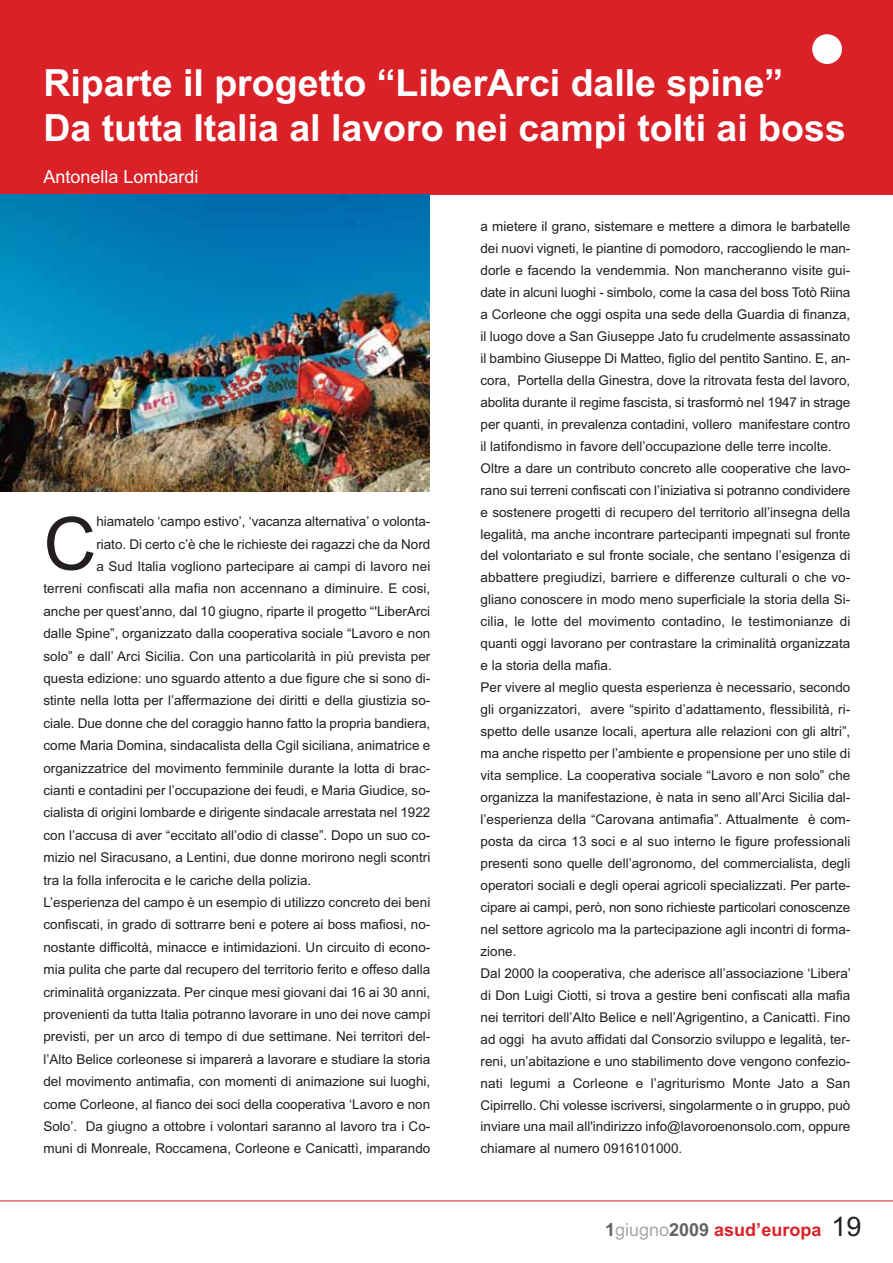
<style>
.page{position:relative;width:893px;height:1263px;background:#fff}
.page>*{position:absolute;margin:0;border:0;box-sizing:border-box;transform-origin:0 0}
.t1{font:73.2px "Arial";color:#231f20}
.t2{font:700 37.5px/45px "Arial";color:#fff}
.t3{font:700 18px "Arial";color:#da2128}
.t4{font:18px "Arial";color:#fff}
.t5{font:13.5px/21.9px "Arial";color:#231f20}
.s1{color:#656262}
.s2{font-weight:400;color:#a9a7a6}
.s3{font-weight:400;font-size:27px;color:#231f20}
</style>
<div class="page">
<div style="left:0;top:0;width:892px;height:194px;background:#da2128"></div>
<div style="left:812px;top:34px;width:30px;height:30px;background:#fff;border-radius:50%"></div>
<img style="left:0;top:194px;width:429px;height:298px">
<hr style="left:0;top:1201px;width:892px;height:1px;background:#da2128">
<h2 class="t2" style="left:43px;top:64px;width:803px">Riparte il progetto “LiberArci dalle spine”<br>Da tutta Italia al lavoro nei campi tolti ai boss</h2>
<h3 class="t4" style="left:43px;top:171px;width:156px">Antonella Lombardi</h3>
<h1 class="t1" style="left:43px;top:517px;width:54px">C</h1>
<p class="t5" style="left:96px;top:512px;width:335px">hiamatelo ‘campo estivo’, ‘vacanza alternativa’ o volonta-</p>
<p class="t5" style="left:96px;top:534px;width:335px">riato. Di certo c’è che le richieste dei ragazzi che da Nord</p>
<p class="t5" style="left:96px;top:557px;width:335px">a Sud Italia vogliono partecipare ai campi di lavoro nei</p>
<p class="t5" style="left:43px;top:579px;width:388px">terreni confiscati alla mafia non accennano a diminuire. E cosi,</p>
<p class="t5" style="left:43px;top:601px;width:388px">anche per quest’anno, dal 10 giugno, riparte il progetto “'LiberArci</p>
<p class="t5" style="left:43px;top:624px;width:388px">dalle Spine”, organizzato dalla cooperativa sociale “Lavoro e non</p>
<p class="t5" style="left:43px;top:646px;width:388px">solo” e dall’ Arci Sicilia. Con una particolarità in più prevista per</p>
<p class="t5" style="left:43px;top:669px;width:388px">questa edizione: uno sguardo attento a due figure che si sono di-</p>
<p class="t5" style="left:43px;top:691px;width:388px">stinte nella lotta per l’affermazione dei diritti e della giustizia so-</p>
<p class="t5" style="left:43px;top:713px;width:388px">ciale. Due donne che del coraggio hanno fatto la propria bandiera,</p>
<p class="t5" style="left:43px;top:736px;width:388px">come Maria Domina, sindacalista della Cgil siciliana, animatrice e</p>
<p class="t5" style="left:43px;top:758px;width:388px">organizzatrice del movimento femminile durante la lotta di brac-</p>
<p class="t5" style="left:43px;top:781px;width:388px">cianti e contadini per l’occupazione dei feudi, e Maria Giudice, so-</p>
<p class="t5" style="left:43px;top:803px;width:388px">cialista di origini lombarde e dirigente sindacale arrestata nel 1922</p>
<p class="t5" style="left:43px;top:825px;width:388px">con l’accusa di aver “eccitato all’odio di classe”. Dopo un suo co-</p>
<p class="t5" style="left:43px;top:848px;width:388px">mizio nel Siracusano, a Lentini, due donne morirono negli scontri</p>
<p class="t5" style="left:43px;top:870px;width:269px">tra la folla inferocita e le cariche della polizia.</p>
<p class="t5" style="left:43px;top:893px;width:388px">L’esperienza del campo è un esempio di utilizzo concreto dei beni</p>
<p class="t5" style="left:43px;top:915px;width:388px">confiscati, in grado di sottrarre beni e potere ai boss mafiosi, no-</p>
<p class="t5" style="left:43px;top:937px;width:388px">nostante difficoltà, minacce e intimidazioni. Un circuito di econo-</p>
<p class="t5" style="left:43px;top:960px;width:388px">mia pulita che parte dal recupero del territorio ferito e offeso dalla</p>
<p class="t5" style="left:43px;top:982px;width:388px">criminalità organizzata. Per cinque mesi giovani dai 16 ai 30 anni,</p>
<p class="t5" style="left:43px;top:1005px;width:388px">provenienti da tutta Italia potranno lavorare in uno dei nove campi</p>
<p class="t5" style="left:43px;top:1027px;width:388px">previsti, per un arco di tempo di due settimane. Nei territori del-</p>
<p class="t5" style="left:43px;top:1049px;width:388px">l’Alto Belice corleonese si imparerà a lavorare e studiare la storia</p>
<p class="t5" style="left:43px;top:1072px;width:388px">del movimento antimafia, con momenti di animazione sui luoghi,</p>
<p class="t5" style="left:43px;top:1094px;width:388px">come Corleone, al fianco dei soci della cooperativa ‘Lavoro e non</p>
<p class="t5" style="left:43px;top:1117px;width:388px">Solo’. Da giugno a ottobre i volontari saranno al lavoro tra i Co-</p>
<p class="t5" style="left:43px;top:1139px;width:388px">muni di Monreale, Roccamena, Corleone e Canicattì, imparando</p>
<p class="t5" style="left:480px;top:217px;width:372px">a mietere il grano, sistemare e mettere a dimora le barbatelle dei nuovi vigneti, le piantine di pomodoro, raccogliendo le man&shy;dorle e facendo la vendemmia. Non mancheranno visite gui&shy;date in alcuni luoghi - simbolo, come la casa del boss Totò Riina a Corleone che oggi ospita una sede della Guardia di finanza, il luogo dove a San Giuseppe Jato fu crudelmente assassinato il bambino Giuseppe Di Matteo, figlio del pentito Santino. E, an&shy;cora, Portella della Ginestra, dove la ritrovata festa del lavoro, abolita durante il regime fascista, si trasformò nel 1947 in strage per quanti, in prevalenza contadini, vollero manifestare contro il latifondismo in favore dell’occupazione delle terre incolte.<br>Oltre a dare un contributo concreto alle cooperative che lavo&shy;rano sui terreni confiscati con l’iniziativa si potranno condividere e sostenere progetti di recupero del territorio all’insegna della legalità, ma anche incontrare partecipanti impegnati sul fronte del volontariato e sul fronte sociale, che sentano l’esigenza di abbattere pregiudizi, barriere e differenze culturali o che vo&shy;gliano conoscere in modo meno superficiale la storia della Si&shy;cilia, le lotte del movimento contadino, le testimonianze di quanti oggi lavorano per contrastare la criminalità organizzata e la storia della mafia.<br>Per vivere al meglio questa esperienza è necessario, secondo gli organizzatori, avere “spirito d’adattamento, flessibilità, ri&shy;spetto delle usanze locali, apertura alle relazioni con gli altri”, ma anche rispetto per l’ambiente e propensione per uno stile di vita semplice. La cooperativa sociale “Lavoro e non solo” che organizza la manifestazione, è nata in seno all’Arci Sicilia dal&shy;l’esperienza della “Carovana antimafia”. Attualmente è com&shy;posta da circa 13 soci e al suo interno le figure professionali presenti sono quelle dell’agronomo, del commercialista, degli operatori sociali e degli operai agricoli specializzati. Per parte&shy;cipare ai campi, però, non sono richieste particolari conoscenze nel settore agricolo ma la partecipazione agli incontri di forma&shy;zione.<br>Dal 2000 la cooperativa, che aderisce all’associazione ‘Libera’ di Don Luigi Ciotti, si trova a gestire beni confiscati alla mafia nei territori dell’Alto Belice e nell’Agrigentino, a Canicattì. Fino ad oggi ha avuto affidati dal Consorzio sviluppo e legalità, ter&shy;reni, un’abitazione e uno stabilimento dove vengono confezio&shy;nati legumi a Corleone e l’agriturismo Monte Jato a San Cipirrello. Chi volesse iscriversi, singolarmente o in gruppo, può inviare una mail all'indirizzo info@lavoroenonsolo.com, oppure chiamare al numero 0916101000.</p>
<h3 class="t3" style="left:605px;top:1223px;width:258px"><span class="s1">1</span><span class="s2">giugno</span><span class="s1">2009</span> asud’europa <span class="s3">19</span></h3>
</div>
